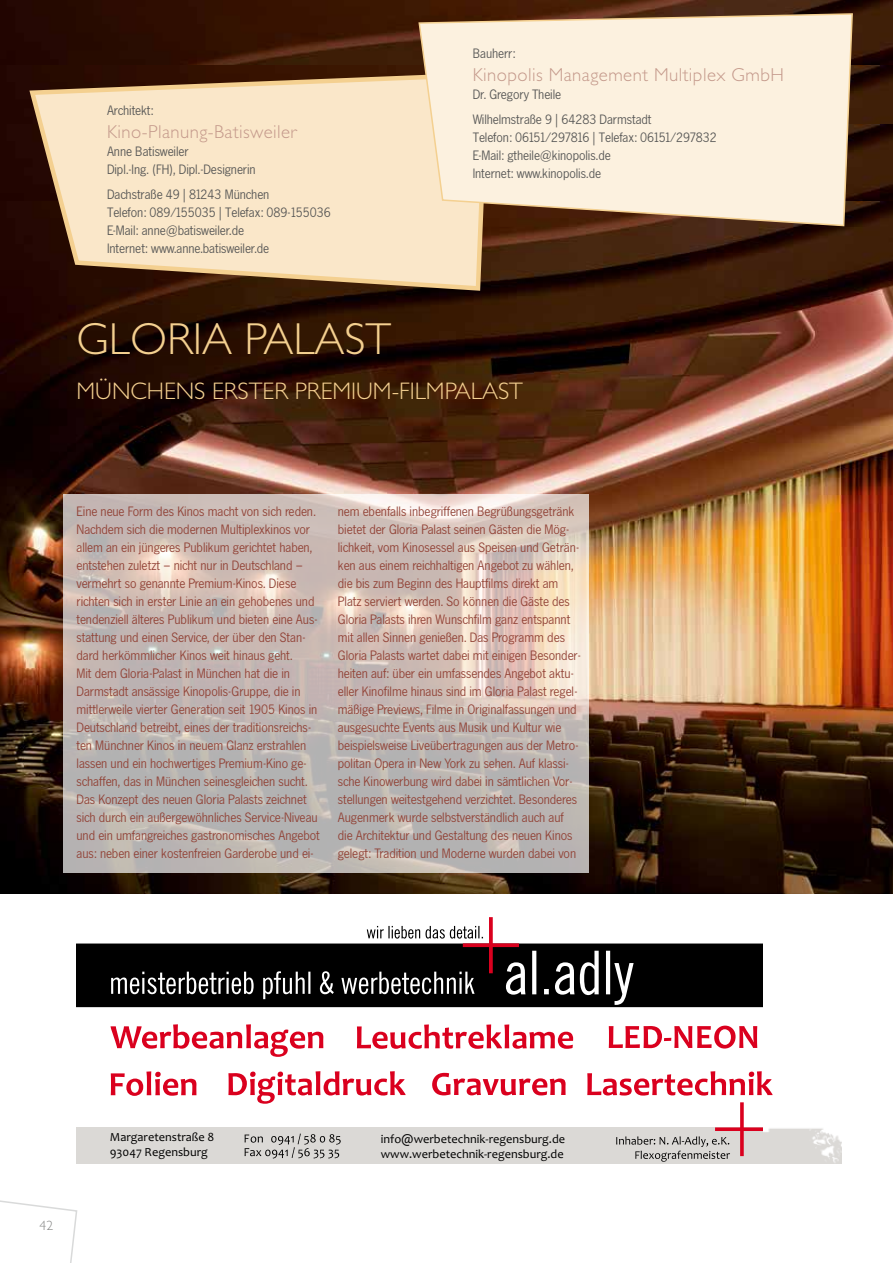
<style>
.page{position:relative;width:893px;height:1263px;background:#fff}
.page>*{position:absolute;margin:0;border:0;box-sizing:border-box;transform-origin:0 0}
.t1{font:300 45px "Gill Sans Std";color:#f4d090}
.t2{font:300 24px "Gill Sans Std";color:#f4d090}
.t3{font:300 18.75px "Gill Sans Std";letter-spacing:.025em;color:#c4998b}
.t4{font:13.5px/18px "News Gothic BQ";letter-spacing:-.005em;color:#914135}
.t5{font:13.5px/18px "News Gothic BQ";letter-spacing:-.005em;color:#565655}
.t6{font:300 13.5px "Gill Sans Std";color:#868786}
.t7{font:12.3px/15.1px "Candara";color:#000}
</style>
<div class="page">
<svg style="left:0;top:1200px;width:77px;height:63px"></svg>
<img style="left:0;top:0;width:893px;height:125px">
<img style="left:0;top:125px;width:893px;height:769px">
<svg style="left:64px;top:495px;width:525px;height:378px;background:#c8bcb7"></svg>
<svg style="left:27px;top:70px;width:464px;height:223px;background:#ceb89c"></svg>
<svg style="left:418px;top:12px;width:436px;height:215px;background:#ebddca"></svg>
<div style="left:77px;top:944px;width:765px;height:63px;background:#000"></div>
<svg style="left:111px;top:917px;width:523px;height:88px"></svg>
<div style="left:77px;top:1127px;width:765px;height:37px;background:#dbd9d6"></div>
<svg style="left:245px;top:1134px;width:96px;height:24px"></svg>
<svg style="left:616px;top:1102px;width:147px;height:60px"></svg>
<img style="left:763px;top:944px;width:79px;height:219px">
<svg style="left:110px;top:1024px;width:213px;height:33px"></svg>
<svg style="left:432px;top:1073px;width:134px;height:22px"></svg>
<svg style="left:357px;top:1024px;width:216px;height:25px"></svg>
<svg style="left:587px;top:1071px;width:186px;height:24px"></svg>
<svg style="left:111px;top:1071px;width:85px;height:25px"></svg>
<svg style="left:609px;top:1025px;width:148px;height:23px"></svg>
<svg style="left:228px;top:1071px;width:178px;height:33px"></svg>
<p class="t5" style="left:107px;top:102px;width:48px">Architekt:</p>
<h3 class="t3" style="left:107px;top:121px;width:192px">Kino-Planung-Batisweiler</h3>
<p class="t5" style="left:107px;top:142px;width:150px">Anne Batisweiler<br>Dipl.-Ing. (FH), Dipl.-Designerin</p>
<p class="t5" style="left:107px;top:186px;width:225px">Dachstraße 49 | 81243 München<br>Telefon: 089/155035 | Telefax: 089-155036<br>E-Mail: anne@batisweiler.de<br>Internet: www.anne.batisweiler.de</p>
<p class="t5" style="left:473px;top:45px;width:44px">Bauherr:</p>
<h3 class="t3" style="left:473px;top:64px;width:310px">Kinopolis Management Multiplex GmbH</h3>
<p class="t5" style="left:473px;top:82px;width:180px;line-height:25.5px">Dr. Gregory Theile<br>Wilhelmstraße 9 | 64283 Darmstadt</p>
<p class="t5" style="left:473px;top:129px;width:246px">Telefon: 06151/297816 | Telefax: 06151/297832<br>E-Mail: gtheile@kinopolis.de<br>Internet: www.kinopolis.de</p>
<h1 class="t1" style="left:77px;top:313px;width:316px">Gloria Palast</h1>
<h2 class="t2" style="left:77px;top:377px;width:448px">Münchens erster Premium-Filmpalast</h2>
<p class="t4" style="left:77px;top:502px;width:245px">Eine neue Form des Kinos macht von sich reden.<br>Nachdem sich die modernen Multiplexkinos vor allem an ein jüngeres Publikum gerichtet haben, entstehen zuletzt – nicht nur in Deutschland – vermehrt so genannte Premium-Kinos. Diese richten sich in erster Linie an ein gehobenes und tendenziell älteres Publikum und bieten eine Aus&shy;stattung und einen Service, der über den Stan&shy;dard herkömmlicher Kinos weit hinaus geht.<br>Mit dem Gloria-Palast in München hat die in Darmstadt ansässige Kinopolis-Gruppe, die in mittlerweile vierter Generation seit 1905 Kinos in Deutschland betreibt, eines der traditionsreichs&shy;ten Münchner Kinos in neuem Glanz erstrahlen lassen und ein hochwertiges Premium-Kino ge&shy;schaffen, das in München seinesgleichen sucht.<br>Das Konzept des neuen Gloria Palasts zeichnet sich durch ein außergewöhnliches Service-Niveau und ein umfangreiches gastronomisches Angebot aus: neben einer kostenfreien Garderobe und ei-</p>
<p class="t4" style="left:338px;top:502px;width:244px">nem ebenfalls inbegriffenen Begrüßungsgetränk bietet der Gloria Palast seinen Gästen die Mög&shy;lichkeit, vom Kinosessel aus Speisen und Geträn&shy;ken aus einem reichhaltigen Angebot zu wählen, die bis zum Beginn des Hauptfilms direkt am Platz serviert werden. So können die Gäste des Gloria Palasts ihren Wunschfilm ganz entspannt mit allen Sinnen genießen. Das Programm des Gloria Palasts wartet dabei mit einigen Besonder&shy;heiten auf: über ein umfassendes Angebot aktu&shy;eller Kinofilme hinaus sind im Gloria Palast regel&shy;mäßige Previews, Filme in Originalfassungen und ausgesuchte Events aus Musik und Kultur wie beispielsweise Liveübertragungen aus der Metro&shy;politan Opera in New York zu sehen. Auf klassi&shy;sche Kinowerbung wird dabei in sämtlichen Vor&shy;stellungen weitestgehend verzichtet. Besonderes Augenmerk wurde selbstverständlich auch auf die Architektur und Gestaltung des neuen Kinos gelegt: Tradition und Moderne wurden dabei von</p>
<p class="t6" style="left:40px;top:1218px;width:15px">42</p>
<p class="t7" style="left:110px;top:1131px;width:106px">Margaretenstraße 8<br>93047 Regensburg</p>
<p class="t7" style="left:381px;top:1132px;width:186px">info@werbetechnik-regensburg.de www.werbetechnik-regensburg.de</p>
</div>
